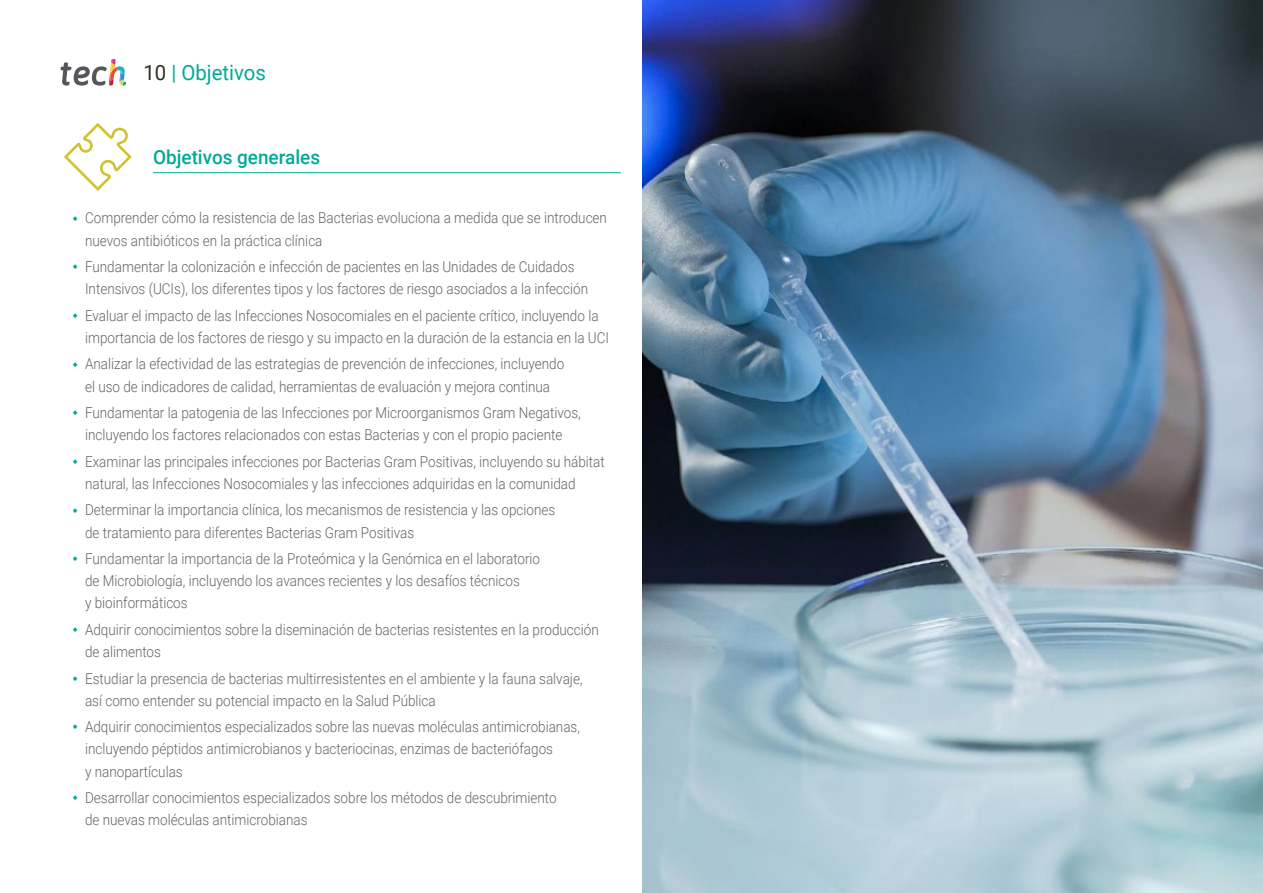
<style>
.page{position:relative;width:1263px;height:893px;background:#fff}
.page>*{position:absolute;margin:0;border:0;box-sizing:border-box;transform-origin:0 0}
.t1{font:21px "Roboto";color:#00a996}
.t2{font:500 19.5px "Roboto";color:#00a996}
.t3{font:300 15px/22.2px "Roboto";color:#61646a;scale:.9 1}
.s1{color:#312e20}
</style>
<div class="page">
<hr style="left:153px;top:172px;width:468px;height:1px;background:#00a996">
<svg style="left:64px;top:123px;width:68px;height:68px"></svg>
<img style="left:642px;top:0;width:621px;height:893px">
<svg style="left:61px;top:59px;width:65px;height:27px"></svg>
<h1 class="t1" style="left:144px;top:57px;width:124px"><span class="s1">10</span> | Objetivos</h1>
<h2 class="t2" style="left:153px;top:144px;width:169px">Objetivos generales</h2>
<p class="t3" style="left:85px;top:206px;width:581px">Comprender cómo la resistencia de las Bacterias evoluciona a medida que se introducen nuevos antibióticos en la práctica clínica</p>
<p class="t3" style="left:85px;top:255px;width:560px">Fundamentar la colonización e infección de pacientes en las Unidades de Cuidados<br>Intensivos (UCIs), los diferentes tipos y los factores de riesgo asociados a la infección</p>
<p class="t3" style="left:85px;top:304px;width:584px">Evaluar el impacto de las Infecciones Nosocomiales en el paciente crítico, incluyendo la importancia de los factores de riesgo y su impacto en la duración de la estancia en la UCI</p>
<p class="t3" style="left:85px;top:352px;width:534px">Analizar la efectividad de las estrategias de prevención de infecciones, incluyendo el uso de indicadores de calidad, herramientas de evaluación y mejora continua</p>
<p class="t3" style="left:85px;top:401px;width:552px">Fundamentar la patogenia de las Infecciones por Microorganismos Gram Negativos, incluyendo los factores relacionados con estas Bacterias y con el propio paciente</p>
<p class="t3" style="left:85px;top:450px;width:579px">Examinar las principales infecciones por Bacterias Gram Positivas, incluyendo su hábitat natural, las Infecciones Nosocomiales y las infecciones adquiridas en la comunidad</p>
<p class="t3" style="left:85px;top:498px;width:524px">Determinar la importancia clínica, los mecanismos de resistencia y las opciones de tratamiento para diferentes Bacterias Gram Positivas</p>
<p class="t3" style="left:85px;top:547px;width:507px">Fundamentar la importancia de la Proteómica y la Genómica en el laboratorio de Microbiología, incluyendo los avances recientes y los desafíos técnicos<br>y bioinformáticos</p>
<p class="t3" style="left:85px;top:618px;width:572px">Adquirir conocimientos sobre la diseminación de bacterias resistentes en la producción de alimentos</p>
<p class="t3" style="left:85px;top:666px;width:554px">Estudiar la presencia de bacterias multirresistentes en el ambiente y la fauna salvaje, así como entender su potencial impacto en la Salud Pública</p>
<p class="t3" style="left:85px;top:715px;width:551px">Adquirir conocimientos especializados sobre las nuevas moléculas antimicrobianas, incluyendo péptidos antimicrobianos y bacteriocinas, enzimas de bacteriófagos<br>y nanopartículas</p>
<p class="t3" style="left:85px;top:786px;width:525px">Desarrollar conocimientos especializados sobre los métodos de descubrimiento de nuevas moléculas antimicrobianas</p>
</div>
